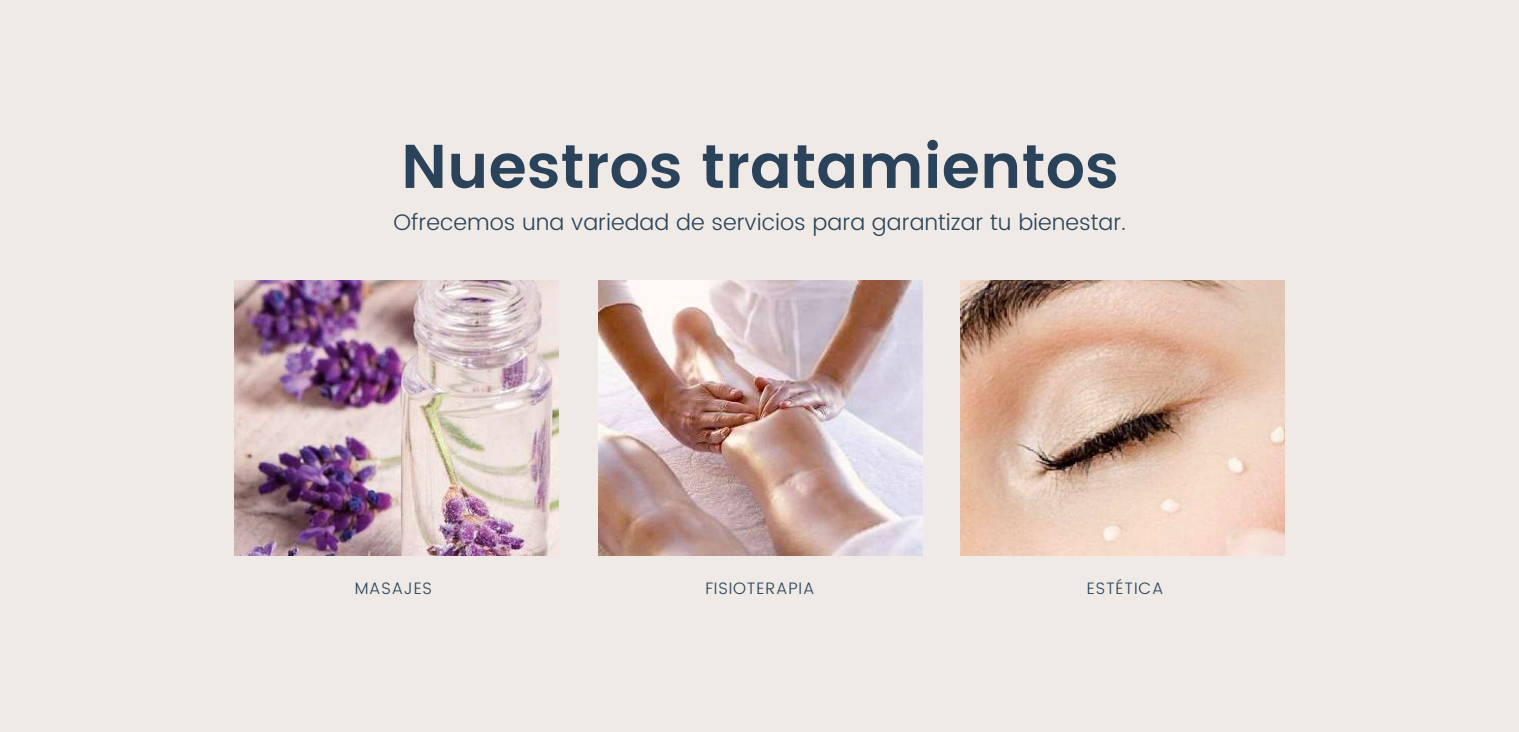
<style>
.page{position:relative;width:1519px;height:732px;background:#fff}
.page>*{position:absolute;margin:0;border:0;box-sizing:border-box;transform-origin:0 0}
.t1{font:600 61.5px "Poppins";color:#2a435b}
.t2{font:300 22.5px "Poppins";color:#2a435b}
.t3{font:300 16.5px "Poppins";letter-spacing:.05em;color:#2a435b}
</style>
<div class="page">
<div style="left:0;top:0;width:1519px;height:731px;background:#efeae5"></div>
<img style="left:961px;top:280px;width:324px;height:275px">
<img style="left:598px;top:280px;width:324px;height:275px">
<img style="left:235px;top:280px;width:324px;height:275px">
<h1 class="t1" style="left:401px;top:131px;width:719px">Nuestros tratamientos</h1>
<p class="t2" style="left:393px;top:209px;width:734px">Ofrecemos una variedad de servicios para garantizar tu bienestar.</p>
<p class="t3" style="left:355px;top:578px;width:79px">MASAJES</p>
<p class="t3" style="left:705px;top:578px;width:110px">FISIOTERAPIA</p>
<p class="t3" style="left:1087px;top:578px;width:78px">ESTÉTICA</p>
</div>
